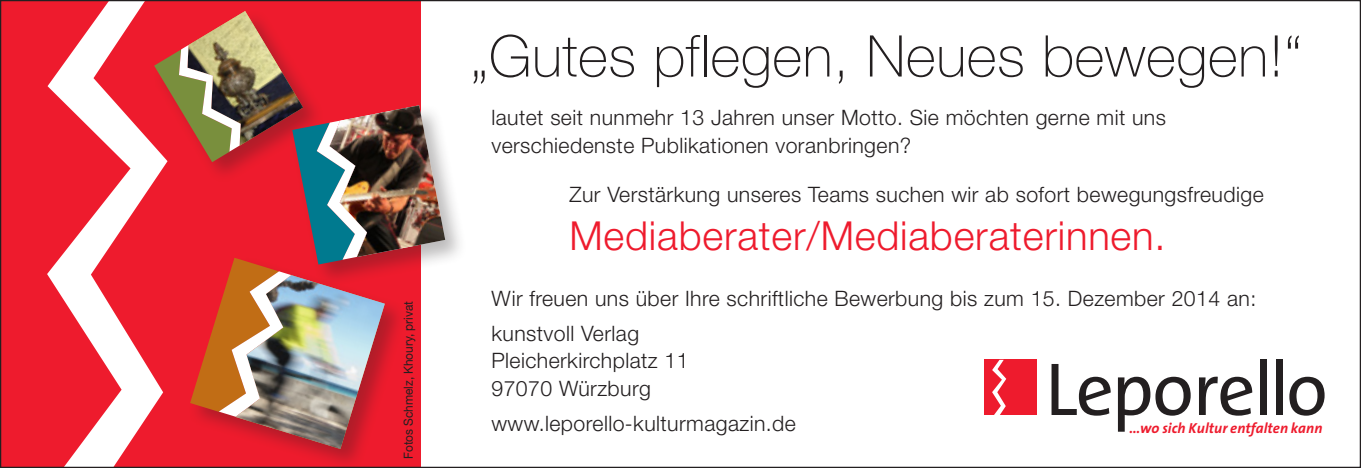
<style>
.page{position:relative;width:1361px;height:468px;background:#fff}
.page>*{position:absolute;margin:0;border:0;box-sizing:border-box;transform-origin:0 0}
.t1{font:100 57.5px "Helvetica Neue LT Std";letter-spacing:.01em;color:#231f20}
.t2{font:300 40px "Helvetica Neue LT Std";letter-spacing:.02em;color:#ee1b2d}
.t3{font:300 21.25px/27.5px "Helvetica Neue LT Std";letter-spacing:.02em;color:#231f20}
.t4{font:italic 700 14.5px "The Sans";color:#ee1b2d}
.t5{font:12.5px "Helvetica Neue LT Std";color:#231f20;scale:.95 1}
</style>
<div class="page">
<div style="left:0;top:0;width:421px;height:468px;background:#ee1b2d"></div>
<svg style="left:47px;top:2px;width:107px;height:464px"></svg>
<svg style="left:1118px;top:377px;width:72px;height:54px"></svg>
<div style="left:1260px;top:360px;width:6px;height:55px;background:#231f20"></div>
<div style="left:1276px;top:360px;width:6px;height:55px;background:#231f20"></div>
<svg style="left:1289px;top:377px;width:35px;height:38px"></svg>
<svg style="left:1051px;top:364px;width:59px;height:51px"></svg>
<svg style="left:1199px;top:376px;width:53px;height:39px"></svg>
<div style="left:984px;top:360px;width:52px;height:55px;background:#ee1b2d"></div>
<svg style="left:992px;top:360px;width:14px;height:55px"></svg>
<div style="left:152px;top:9px;width:173px;height:176px;background:#231f20;opacity:.3"></div>
<div style="left:188px;top:256px;width:219px;height:212px;background:#231f20;opacity:.3"></div>
<img style="left:236px;top:416px;width:149px;height:33px">
<div style="left:289px;top:102px;width:179px;height:185px;background:#231f20;opacity:.3"></div>
<img style="left:154px;top:11px;width:291px;height:405px">
<p class="t5" style="left:401px;top:459px;width:168px;rotate:-90deg">Fotos Schmelz, Khoury, privat</p>
<h1 class="t1" style="left:470px;top:23px;width:833px">„Gutes pflegen, Neues bewegen!“</h1>
<p class="t3" style="left:491px;top:103px;width:676px">lautet seit nunmehr 13 Jahren unser Motto. Sie möchten gerne mit uns verschiedenste Publikationen voranbringen?</p>
<p class="t3" style="left:569px;top:180px;width:696px">Zur Verstärkung unseres Teams suchen wir ab sofort bewegungsfreudige</p>
<h2 class="t2" style="left:569px;top:212px;width:598px">Mediaberater/Mediaberaterinnen.</h2>
<p class="t3" style="left:491px;top:281px;width:766px;line-height:34.5px">Wir freuen uns über Ihre schriftliche Bewerbung bis zum 15. Dezember 2014 an: kunstvoll Verlag</p>
<p class="t3" style="left:491px;top:346px;width:199px">Pleicherkirchplatz 11<br>97070 Würzburg</p>
<p class="t3" style="left:491px;top:409px;width:306px">www.leporello-kulturmagazin.de</p>
<p class="t4" style="left:1129px;top:416px;width:195px">…wo sich Kultur entfalten kann</p>
</div>
